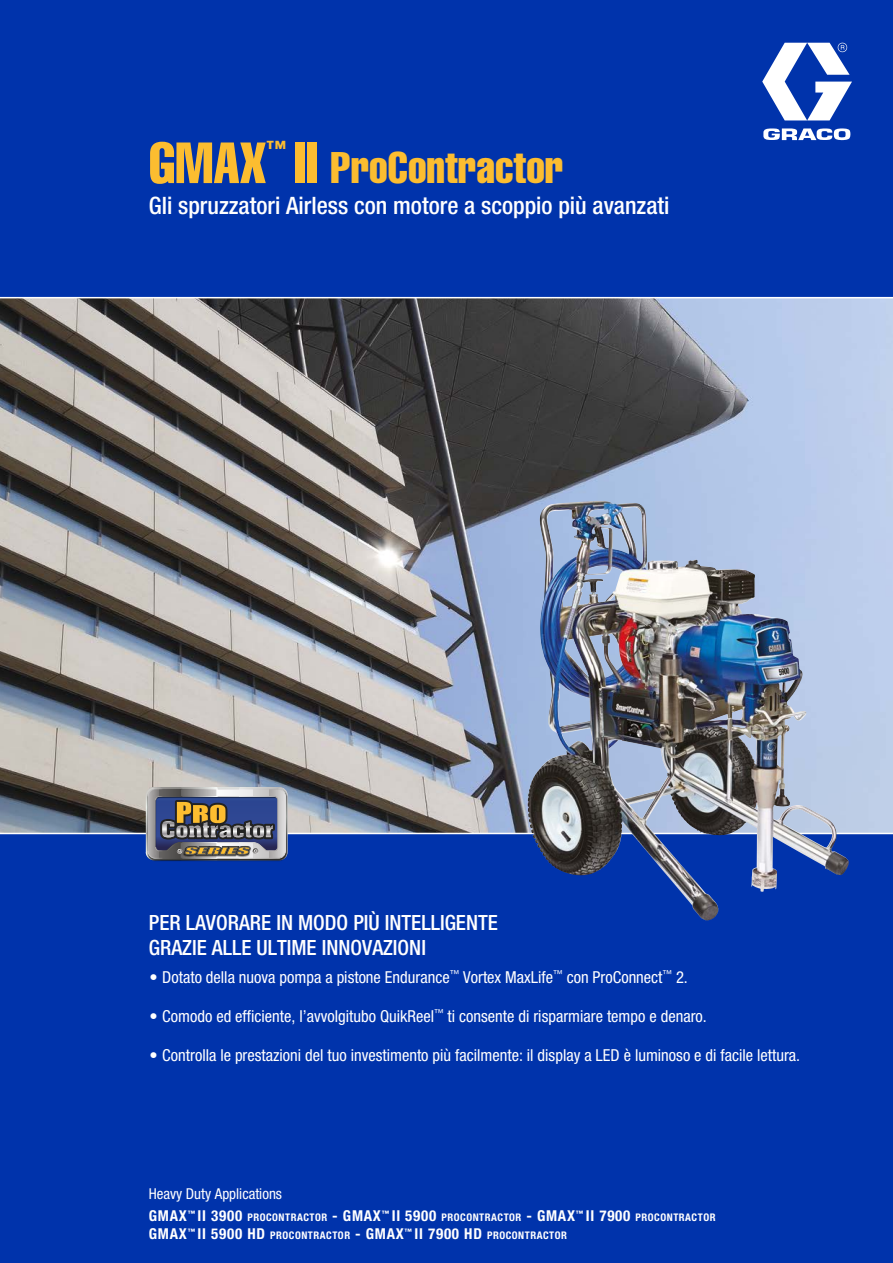
<style>
.page{position:relative;width:893px;height:1263px;background:#fff}
.page>*{position:absolute;margin:0;border:0;box-sizing:border-box;transform-origin:0 0}
.t1{font:57px "Helvetica LT Std Comp";color:#fcbd30}
.t2{font:43.5px "Helvetica LT Std Comp";color:#fcbd30}
.t3{font:500 condensed 24px "Helvetica Neue LT Std";color:#fff}
.t4{font:500 condensed 21px/25.2px "Helvetica Neue LT Std";color:#fff}
.t5{font:19.95px "Helvetica LT Std Comp";color:#fcbd30}
.t6{font:condensed 16.5px "Helvetica Neue LT Std";color:#fff}
.t7{font:condensed 15px "Helvetica Neue LT Std";color:#fff}
.t8{font:700 condensed 10.5px/18px "Helvetica Neue LT Std";letter-spacing:.05em;color:#fff}
.s1{font-size:57px}
.s2{font-size:15px}
</style>
<div class="page">
<img style="left:0;top:299px;width:893px;height:533px">
<div style="left:0;top:833px;width:893px;height:430px;background:#0033ab"></div>
<div style="left:0;top:0;width:893px;height:298px;background:#0033ab"></div>
<svg style="left:762px;top:43px;width:90px;height:97px"></svg>
<hr style="left:0;top:833px;width:893px;height:1px;background:#fff">
<hr style="left:0;top:297px;width:893px;height:1px;background:#fff">
<img style="left:527px;top:501px;width:62px;height:374px">
<svg style="left:146px;top:787px;width:141px;height:73px;background:#797981"></svg>
<h1 class="t1" style="left:149px;top:127px;width:119px">GMAX</h1>
<p class="t5" style="left:266px;top:135px;width:21px">™</p>
<h2 class="t2" style="left:294px;top:140px;width:271px"><span class="s1">II</span> ProContractor</h2>
<h3 class="t3" style="left:149px;top:191px;width:522px">Gli spruzzatori Airless con motore a scoppio più avanzati</h3>
<p class="t4" style="left:149px;top:910px;width:351px">PER LAVORARE IN MODO PIÙ INTELLIGENTE<br>GRAZIE ALLE ULTIME INNOVAZIONI</p>
<p class="t6" style="left:150px;top:967px;width:540px">• Dotato della nuova pompa a pistone Endurance<sup>™</sup> Vortex MaxLife<sup>™</sup> con ProConnect<sup>™</sup> 2.</p>
<p class="t6" style="left:150px;top:1006px;width:559px">• Comodo ed efficiente, l’avvolgitubo QuikReel<sup>™</sup> ti consente di risparmiare tempo e denaro.</p>
<p class="t6" style="left:150px;top:1045px;width:652px">• Controlla le prestazioni del tuo investimento più facilmente: il display a LED è luminoso e di facile lettura.</p>
<p class="t7" style="left:149px;top:1185px;width:135px">Heavy Duty Applications</p>
<p class="t8" style="left:149px;top:1208px;width:568px"><span class="s2">GMAX</span><sup>™</sup> <span class="s2">II 3900</span> PROCONTRACTOR <span class="s2">- GMAX</span><sup>™</sup> <span class="s2">II 5900</span> PROCONTRACTOR <span class="s2">- GMAX</span><sup>™</sup> <span class="s2">II 7900</span> PROCONTRACTOR<br><span class="s2">GMAX</span><sup>™</sup> <span class="s2">II 5900 HD</span> PROCONTRACTOR <span class="s2">- GMAX</span><sup>™</sup> <span class="s2">II 7900 HD</span> PROCONTRACTOR</p>
</div>
